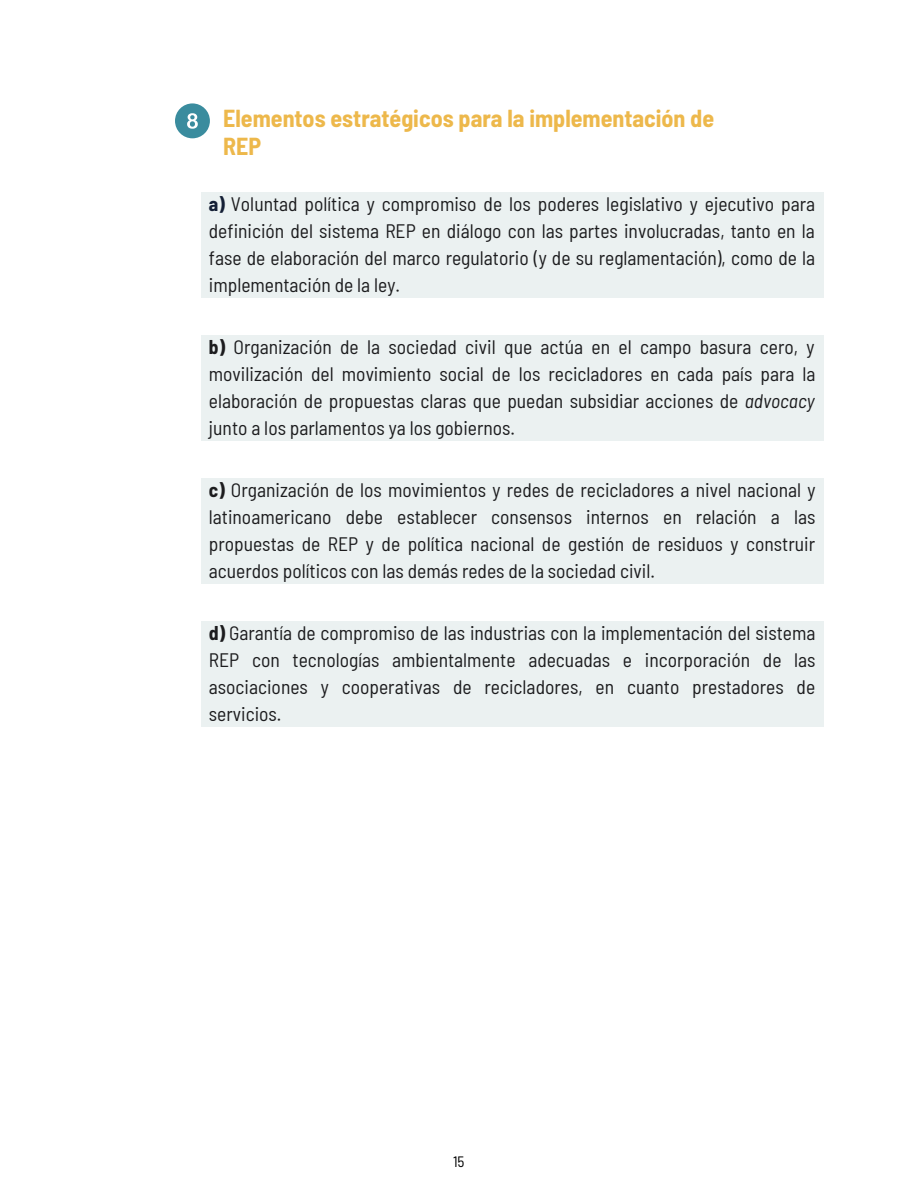
<style>
.page{position:relative;width:915px;height:1191px;background:#fff}
.page>*{position:absolute;margin:0;border:0;box-sizing:border-box;transform-origin:0 0}
.t1{font:700 semi-condensed 24px/28.2px "Barlow";color:#edb84b}
.t2{font:semi-condensed 19.5px/27px "Barlow";color:#1c1c1e;text-align:justify}
.t3{font:semi-condensed 15px "Barlow";color:#000}
.s1{font-weight:700;color:#141f35}
.s2{font-weight:700}
.s3{font-style:italic}
</style>
<div class="page">
<div style="left:175px;top:103px;width:35px;height:35px;background:#3a8c9e;border-radius:50%"></div>
<svg style="left:187px;top:113px;width:11px;height:16px"></svg>
<div style="left:201px;top:192px;width:622px;height:106px;background:#ebf1f1"></div>
<div style="left:201px;top:335px;width:622px;height:105px;background:#ebf1f1"></div>
<div style="left:201px;top:478px;width:622px;height:105px;background:#ebf1f1"></div>
<div style="left:201px;top:621px;width:622px;height:105px;background:#ebf1f1"></div>
<p class="t1" style="left:223px;top:103px;width:492px">Elementos estratégicos para la implementación de<br>REP</p>
<p class="t2" style="left:209px;top:190px;width:608px"><span class="s1">a)</span> Voluntad política y compromiso de los poderes legislativo y ejecutivo para definición del sistema REP en diálogo con las partes involucradas, tanto en la fase de elaboración del marco regulatorio (y de su reglamentación), como de la implementación de la ley.</p>
<p class="t2" style="left:209px;top:333px;width:608px"><span class="s2">b)</span> Organización de la sociedad civil que actúa en el campo basura cero, y movilización del movimiento social de los recicladores en cada país para la elaboración de propuestas claras que puedan subsidiar acciones de <span class="s3">advocacy </span>junto a los parlamentos ya los gobiernos.</p>
<p class="t2" style="left:209px;top:476px;width:608px"><span class="s2">c)</span> Organización de los movimientos y redes de recicladores a nivel nacional y latinoamericano debe establecer consensos internos en relación a las propuestas de REP y de política nacional de gestión de residuos y construir acuerdos políticos con las demás redes de la sociedad civil.</p>
<p class="t2" style="left:209px;top:619px;width:608px"><span class="s2">d)</span> Garantía de compromiso de las industrias con la implementación del sistema REP con tecnologías ambientalmente adecuadas e incorporación de las asociaciones y cooperativas de recicladores, en cuanto prestadores de servicios.</p>
<p class="t3" style="left:453px;top:1151px;width:13px">15</p>
</div>
